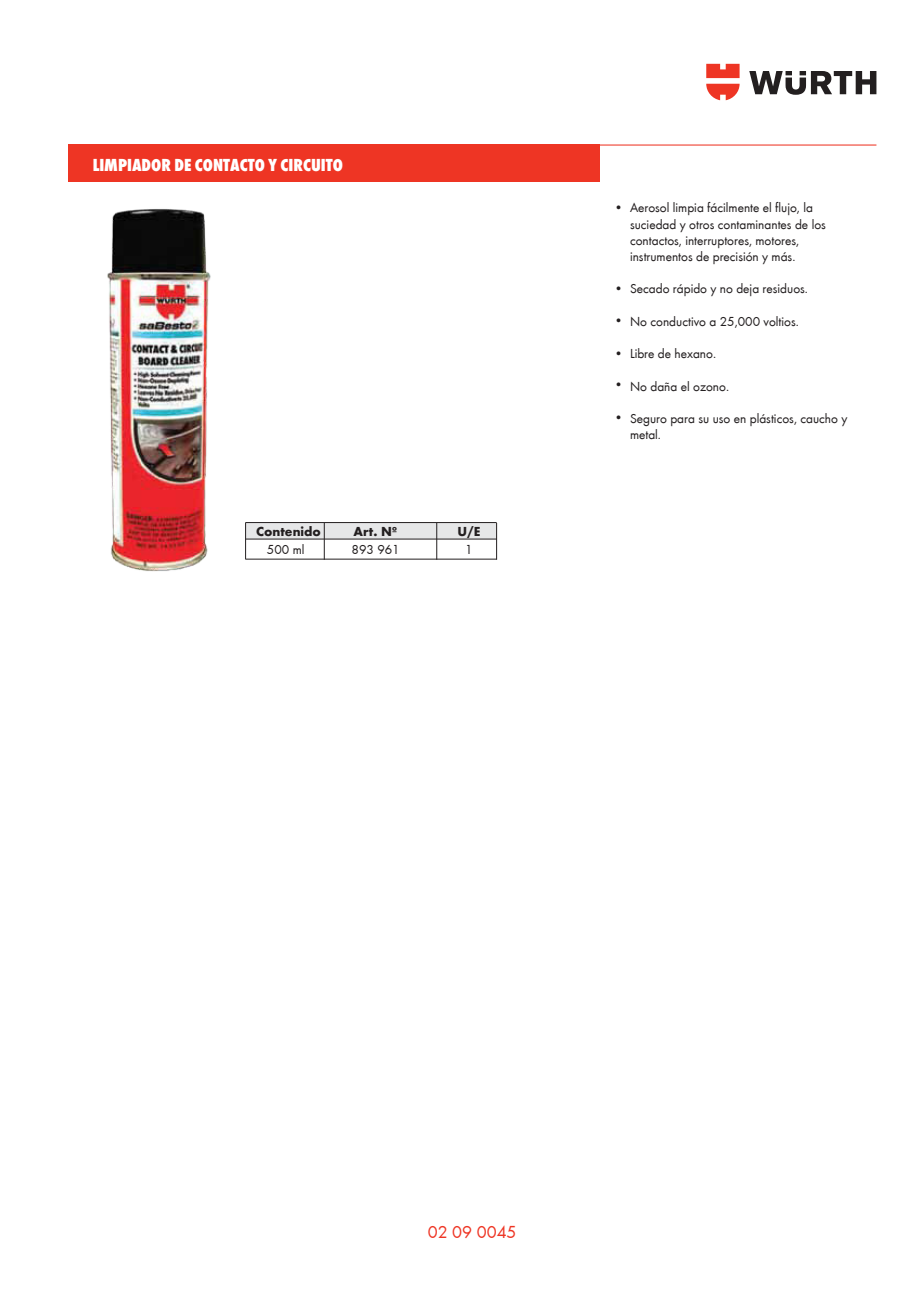
<style>
.page{position:relative;width:919px;height:1289px;background:#fff}
.page>*{position:absolute;margin:0;border:0;box-sizing:border-box;transform-origin:0 0}
.t1{font:800 condensed 18px "Wuerth";color:#fff}
.t2{font:18px "Wuerth";color:#ee3524}
.t3{font:13.5px/16.2px "Wuerth";color:#231f20}
.t4{font:700 13.5px "Wuerth";color:#231f20}
</style>
<div class="page">
<svg style="left:749px;top:71px;width:127px;height:24px"></svg>
<svg style="left:706px;top:64px;width:33px;height:36px"></svg>
<div style="left:68px;top:144px;width:532px;height:38px;background:#ee3524"></div>
<hr style="left:451px;top:144px;width:425px;height:1px;background:#ee3524">
<img style="left:107px;top:209px;width:104px;height:363px">
<div style="left:245px;top:522px;width:251px;height:17px;background:#e6e7e8"></div>
<hr style="left:436px;top:523px;width:1px;height:36px;background:#231f20">
<hr style="left:496px;top:523px;width:1px;height:36px;background:#231f20">
<hr style="left:245px;top:522px;width:1px;height:37px;background:#231f20">
<hr style="left:324px;top:523px;width:1px;height:36px;background:#231f20">
<hr style="left:245px;top:558px;width:251px;height:1px;background:#231f20">
<hr style="left:245px;top:522px;width:251px;height:1px;background:#231f20">
<hr style="left:245px;top:538px;width:251px;height:1px;background:#231f20">
<h1 class="t1" style="left:93px;top:153px;width:252px">LIMPIADOR DE CONTACTO Y CIRCUITO</h1>
<p class="t4" style="left:256px;top:521px;width:66px">Contenido</p>
<p class="t4" style="left:353px;top:521px;width:45px">Art. Nº</p>
<p class="t4" style="left:457px;top:521px;width:25px">U/E</p>
<p class="t3" style="left:267px;top:540px;width:39px">500 ml</p>
<p class="t3" style="left:351px;top:540px;width:50px">893 961</p>
<p class="t3" style="left:465px;top:540px;width:9px">1</p>
<p class="t3" style="left:614px;top:199px;width:11px">•</p>
<p class="t3" style="left:614px;top:280px;width:11px">•</p>
<p class="t3" style="left:614px;top:311px;width:11px">•</p>
<p class="t3" style="left:614px;top:344px;width:11px">•</p>
<p class="t3" style="left:614px;top:376px;width:11px">•</p>
<p class="t3" style="left:614px;top:409px;width:11px">•</p>
<p class="t3" style="left:630px;top:199px;width:197px">Aerosol limpia fácilmente el flujo, la suciedad y otros contaminantes de los contactos, interruptores, motores, instrumentos de precisión y más.</p>
<p class="t3" style="left:630px;top:280px;width:179px">Secado rápido y no deja residuos.</p>
<p class="t3" style="left:630px;top:312px;width:170px">No conductivo a 25,000 voltios.</p>
<p class="t3" style="left:630px;top:345px;width:88px">Libre de hexano.</p>
<p class="t3" style="left:630px;top:377px;width:101px">No daña el ozono.</p>
<p class="t3" style="left:630px;top:410px;width:219px">Seguro para su uso en plásticos, caucho y metal.</p>
<h1 class="t2" style="left:428px;top:1219px;width:90px">02 09 0045</h1>
</div>
